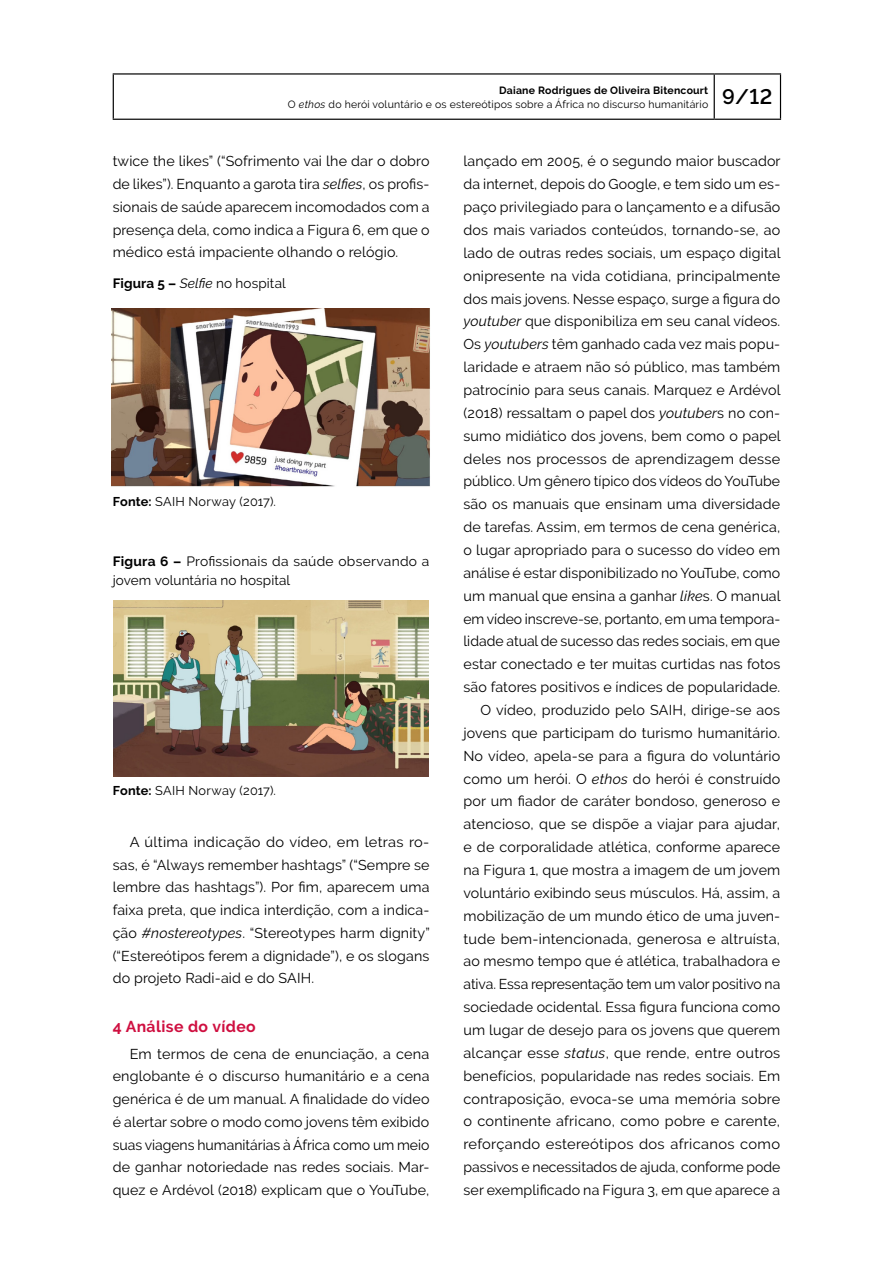
<style>
.page{position:relative;width:893px;height:1263px;background:#fff}
.page>*{position:absolute;margin:0;border:0;box-sizing:border-box;transform-origin:0 0}
.t1{font:700 15.75px "Raleway";letter-spacing:.025em;color:#cf0f40}
.t2{font:14.25px/22.8px "Raleway";letter-spacing:.01em;color:#000;text-align:justify}
.t3{font:13.5px/18.1px "Raleway";letter-spacing:.01em;color:#000}
.t4{font:12.75px "Raleway";letter-spacing:.02em;color:#000}
.t5{font:10.5px/13.5px "Raleway";letter-spacing:.02em;color:#000}
.s1{font-weight:700}
.s2{font-style:italic}
</style>
<div class="page">
<hr style="left:714px;top:75px;width:1px;height:44px;background:#000">
<hr style="left:113px;top:73px;width:601px;height:2px;background:#000">
<hr style="left:113px;top:75px;width:1px;height:44px;background:#000">
<hr style="left:714px;top:73px;width:67px;height:2px;background:#000">
<hr style="left:780px;top:75px;width:1px;height:44px;background:#000">
<hr style="left:113px;top:119px;width:601px;height:1px;background:#000">
<hr style="left:714px;top:119px;width:67px;height:1px;background:#000">
<img style="left:112px;top:308px;width:318px;height:179px">
<img style="left:114px;top:601px;width:314px;height:175px">
<p class="t5" style="left:288px;top:84px;width:486px;text-indent:211px"><span class="s1">Daiane Rodrigues de Oliveira Bitencourt<br></span>O <span class="s2">ethos</span> do herói voluntário e os estereótipos sobre a África no discurso humanitário <sup>9/12</sup></p>
<p class="t2" style="left:113px;top:150px;width:318px">twice the likes” (“Sofrimento vai lhe dar o dobro de likes”). Enquanto a garota tira <span class="s2">selfies</span>, os profis&shy;sionais de saúde aparecem incomodados com a presença dela, como indica a Figura 6, em que o médico está impaciente olhando o relógio.</p>
<p class="t3" style="left:113px;top:274px;width:175px"><span class="s1">Figura 5 –</span> <span class="s2">Selfie</span> no hospital</p>
<p class="t4" style="left:113px;top:494px;width:165px"><span class="s1">Fonte:</span> SAIH Norway (2017).</p>
<p class="t3" style="left:113px;top:552px;width:318px"><span class="s1">Figura 6 –</span> Profissionais da saúde observando a jovem voluntária no hospital</p>
<p class="t4" style="left:113px;top:783px;width:165px"><span class="s1">Fonte:</span> SAIH Norway (2017).</p>
<p class="t2" style="left:113px;top:830px;width:319px;text-indent:17px">A última indicação do vídeo, em letras ro&shy;sas, é “Always remember hashtags” (“Sempre se lembre das hashtags”). Por fim, aparecem uma faixa preta, que indica interdição, com a indica&shy;ção <span class="s2">#nostereotypes</span>. “Stereotypes harm dignity” (“Estereótipos ferem a dignidade”), e os slogans do projeto Radi-aid e do SAIH.</p>
<p class="t1" style="left:113px;top:1017px;width:145px">4 Análise do vídeo</p>
<p class="t2" style="left:113px;top:1042px;width:318px;text-indent:17px">Em termos de cena de enunciação, a cena englobante é o discurso humanitário e a cena genérica é de um manual. A finalidade do vídeo é alertar sobre o modo como jovens têm exibido suas viagens humanitárias à África como um meio de ganhar notoriedade nas redes sociais. Mar&shy;quez e Ardévol (2018) explicam que o YouTube,</p>
<p class="t2" style="left:463px;top:150px;width:319px;text-align:right">lançado em 2005, é o segundo maior buscador da internet, depois do Google, e tem sido um es&shy;paço privilegiado para o lançamento e a difusão dos mais variados conteúdos, tornando-se, ao lado de outras redes sociais, um espaço digital onipresente na vida cotidiana, principalmente dos mais jovens. Nesse espaço, surge a figura do <span class="s2">youtuber</span> que disponibiliza em seu canal vídeos.<br>Os <span class="s2">youtubers</span> têm ganhado cada vez mais popu&shy;laridade e atraem não só público, mas também patrocínio para seus canais. Marquez e Ardévol (2018) ressaltam o papel dos <span class="s2">youtuber</span>s no con&shy;sumo midiático dos jovens, bem como o papel deles nos processos de aprendizagem desse público. Um gênero típico dos vídeos do YouTube são os manuais que ensinam uma diversidade de tarefas. Assim, em termos de cena genérica, o lugar apropriado para o sucesso do vídeo em análise é estar disponibilizado no YouTube, como um manual que ensina a ganhar <span class="s2">like</span>s. O manual em vídeo inscreve-se, portanto, em uma tempora&shy;lidade atual de sucesso das redes sociais, em que estar conectado e ter muitas curtidas nas fotos são fatores positivos e índices de popularidade.<br>O vídeo, produzido pelo SAIH, dirige-se aos jovens que participam do turismo humanitário.<br>No vídeo, apela-se para a figura do voluntário como um herói. O <span class="s2">ethos</span> do herói é construído por um fiador de caráter bondoso, generoso e atencioso, que se dispõe a viajar para ajudar, e de corporalidade atlética, conforme aparece na Figura 1, que mostra a imagem de um jovem voluntário exibindo seus músculos. Há, assim, a mobilização de um mundo ético de uma juven&shy;tude bem-intencionada, generosa e altruísta, ao mesmo tempo que é atlética, trabalhadora e ativa. Essa representação tem um valor positivo na sociedade ocidental. Essa figura funciona como um lugar de desejo para os jovens que querem alcançar esse <span class="s2">status</span>, que rende, entre outros benefícios, popularidade nas redes sociais. Em contraposição, evoca-se uma memória sobre o continente africano, como pobre e carente, reforçando estereótipos dos africanos como passivos e necessitados de ajuda, conforme pode ser exemplificado na Figura 3, em que aparece a</p>
</div>
